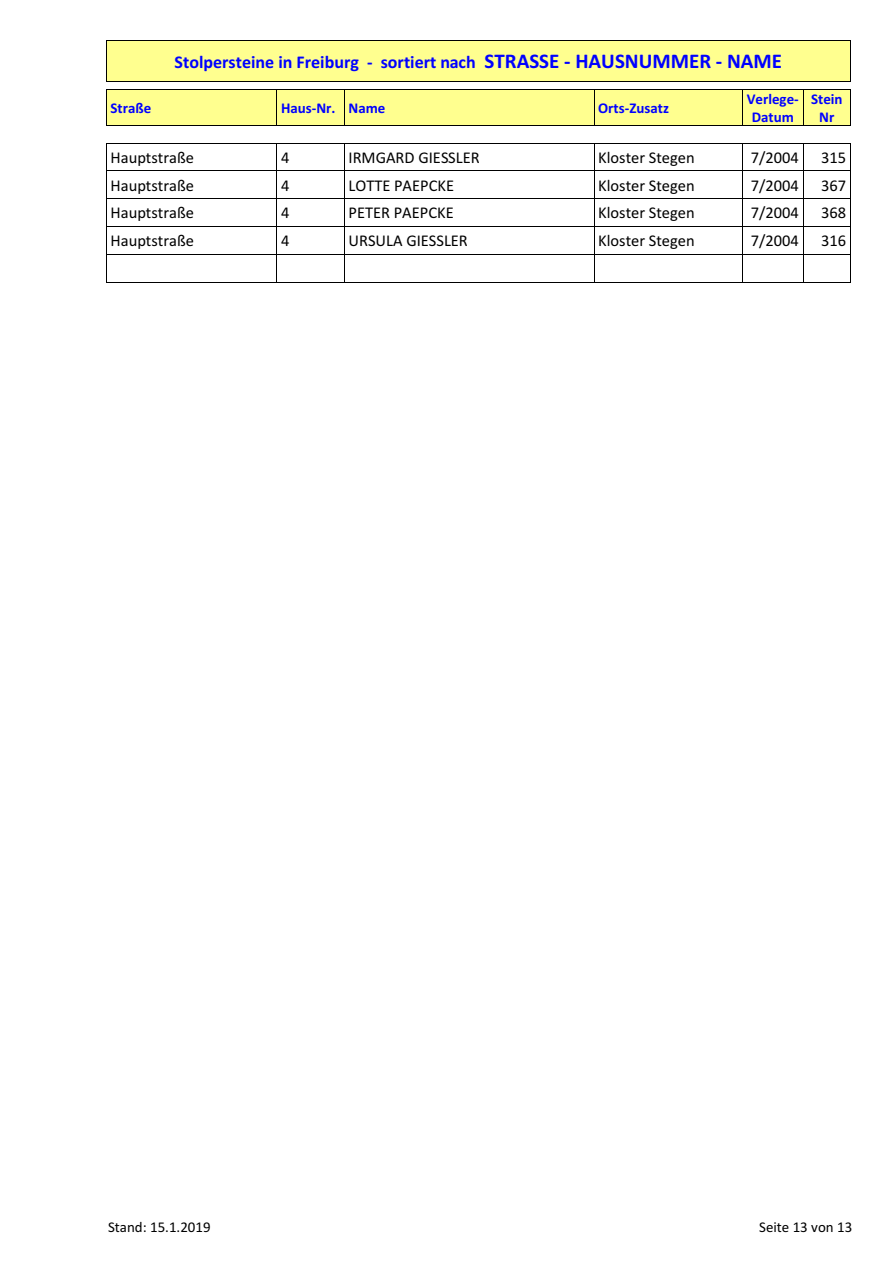
<style>
.page{position:relative;width:893px;height:1263px;background:#fff}
.page>*{position:absolute;margin:0;border:0;box-sizing:border-box;transform-origin:0 0}
.t1{font:700 18px "Calibri";color:#00f}
.t2{font:16.5px "Calibri";color:#000}
.t3{font:700 15px/18.3px "Calibri";color:#00f;text-align:center}
.t4{font:15px "Calibri";color:#000}
.s1{font-size:21px}
</style>
<div class="page">
<div style="left:106px;top:40px;width:744px;height:41px;background:#ffff8f"></div>
<hr style="left:106px;top:40px;width:1px;height:41px;background:#000">
<hr style="left:850px;top:40px;width:1px;height:41px;background:#000">
<hr style="left:106px;top:40px;width:744px;height:1px;background:#000">
<hr style="left:106px;top:81px;width:744px;height:1px;background:#000">
<div style="left:106px;top:89px;width:171px;height:37px;background:#ffff8f"></div>
<hr style="left:106px;top:89px;width:1px;height:37px;background:#000">
<hr style="left:106px;top:89px;width:171px;height:1px;background:#000">
<hr style="left:106px;top:126px;width:171px;height:1px;background:#000">
<div style="left:277px;top:89px;width:67px;height:37px;background:#ffff8f"></div>
<hr style="left:277px;top:89px;width:1px;height:37px;background:#000">
<hr style="left:277px;top:89px;width:67px;height:1px;background:#000">
<hr style="left:277px;top:126px;width:67px;height:1px;background:#000">
<div style="left:344px;top:89px;width:250px;height:37px;background:#ffff8f"></div>
<hr style="left:344px;top:89px;width:1px;height:37px;background:#000">
<hr style="left:344px;top:89px;width:250px;height:1px;background:#000">
<hr style="left:344px;top:126px;width:250px;height:1px;background:#000">
<div style="left:594px;top:89px;width:148px;height:37px;background:#ffff8f"></div>
<hr style="left:594px;top:89px;width:1px;height:37px;background:#000">
<hr style="left:594px;top:89px;width:148px;height:1px;background:#000">
<hr style="left:594px;top:126px;width:148px;height:1px;background:#000">
<div style="left:743px;top:89px;width:60px;height:37px;background:#ffff8f"></div>
<hr style="left:743px;top:89px;width:1px;height:37px;background:#000">
<hr style="left:743px;top:89px;width:60px;height:1px;background:#000">
<hr style="left:743px;top:126px;width:60px;height:1px;background:#000">
<div style="left:803px;top:89px;width:47px;height:37px;background:#ffff8f"></div>
<hr style="left:803px;top:89px;width:1px;height:37px;background:#000">
<hr style="left:850px;top:89px;width:1px;height:37px;background:#000">
<hr style="left:803px;top:89px;width:47px;height:1px;background:#000">
<hr style="left:803px;top:126px;width:47px;height:1px;background:#000">
<hr style="left:106px;top:143px;width:171px;height:1px;background:#000">
<hr style="left:277px;top:143px;width:67px;height:1px;background:#000">
<hr style="left:344px;top:143px;width:250px;height:1px;background:#000">
<hr style="left:594px;top:143px;width:148px;height:1px;background:#000">
<hr style="left:743px;top:143px;width:60px;height:1px;background:#000">
<hr style="left:803px;top:143px;width:47px;height:1px;background:#000">
<hr style="left:106px;top:171px;width:171px;height:1px;background:#000">
<hr style="left:277px;top:171px;width:67px;height:1px;background:#000">
<hr style="left:344px;top:171px;width:250px;height:1px;background:#000">
<hr style="left:594px;top:171px;width:148px;height:1px;background:#000">
<hr style="left:743px;top:171px;width:60px;height:1px;background:#000">
<hr style="left:803px;top:171px;width:47px;height:1px;background:#000">
<hr style="left:106px;top:199px;width:171px;height:1px;background:#000">
<hr style="left:277px;top:199px;width:67px;height:1px;background:#000">
<hr style="left:344px;top:199px;width:250px;height:1px;background:#000">
<hr style="left:594px;top:199px;width:148px;height:1px;background:#000">
<hr style="left:743px;top:199px;width:60px;height:1px;background:#000">
<hr style="left:803px;top:199px;width:47px;height:1px;background:#000">
<hr style="left:106px;top:227px;width:171px;height:1px;background:#000">
<hr style="left:277px;top:227px;width:67px;height:1px;background:#000">
<hr style="left:344px;top:227px;width:250px;height:1px;background:#000">
<hr style="left:594px;top:227px;width:148px;height:1px;background:#000">
<hr style="left:743px;top:227px;width:60px;height:1px;background:#000">
<hr style="left:803px;top:227px;width:47px;height:1px;background:#000">
<svg style="left:106px;top:144px;width:1px;height:138px"></svg>
<hr style="left:106px;top:255px;width:171px;height:1px;background:#000">
<hr style="left:106px;top:282px;width:171px;height:1px;background:#000">
<hr style="left:277px;top:255px;width:67px;height:1px;background:#000">
<hr style="left:277px;top:282px;width:67px;height:1px;background:#000">
<svg style="left:344px;top:144px;width:1px;height:138px"></svg>
<hr style="left:344px;top:255px;width:250px;height:1px;background:#000">
<hr style="left:344px;top:282px;width:250px;height:1px;background:#000">
<svg style="left:594px;top:144px;width:1px;height:138px"></svg>
<hr style="left:594px;top:255px;width:148px;height:1px;background:#000">
<hr style="left:594px;top:282px;width:148px;height:1px;background:#000">
<hr style="left:743px;top:255px;width:60px;height:1px;background:#000">
<hr style="left:743px;top:282px;width:60px;height:1px;background:#000">
<svg style="left:803px;top:144px;width:1px;height:138px"></svg>
<svg style="left:850px;top:143px;width:1px;height:139px"></svg>
<hr style="left:803px;top:255px;width:47px;height:1px;background:#000">
<hr style="left:803px;top:282px;width:47px;height:1px;background:#000">
<p class="t1" style="left:175px;top:54px;width:609px">Stolpersteine in Freiburg - sortiert nach <span class="s1">STRASSE - HAUSNUMMER - NAME</span></p>
<p class="t3" style="left:111px;top:100px;width:42px">Straße</p>
<p class="t3" style="left:281px;top:100px;width:106px">Haus-Nr. Name</p>
<p class="t3" style="left:598px;top:100px;width:72px">Orts-Zusatz</p>
<p class="t3" style="left:747px;top:91px;width:54px">Verlege-<br>Datum</p>
<p class="t3" style="left:811px;top:91px;width:33px">Stein<br>Nr</p>
<p class="t2" style="left:111px;top:150px;width:85px">Hauptstraße</p>
<p class="t2" style="left:281px;top:150px;width:10px">4</p>
<p class="t2" style="left:348px;top:150px;width:133px">IRMGARD GIESSLER</p>
<p class="t2" style="left:598px;top:150px;width:98px">Kloster Stegen</p>
<p class="t2" style="left:751px;top:150px;width:50px">7/2004</p>
<p class="t2" style="left:821px;top:150px;width:27px">315</p>
<p class="t2" style="left:111px;top:178px;width:85px">Hauptstraße</p>
<p class="t2" style="left:281px;top:178px;width:10px">4</p>
<p class="t2" style="left:348px;top:178px;width:107px">LOTTE PAEPCKE</p>
<p class="t2" style="left:598px;top:178px;width:98px">Kloster Stegen</p>
<p class="t2" style="left:751px;top:178px;width:50px">7/2004</p>
<p class="t2" style="left:821px;top:178px;width:27px">367</p>
<p class="t2" style="left:111px;top:206px;width:85px">Hauptstraße</p>
<p class="t2" style="left:281px;top:206px;width:10px">4</p>
<p class="t2" style="left:348px;top:206px;width:107px">PETER PAEPCKE</p>
<p class="t2" style="left:598px;top:206px;width:98px">Kloster Stegen</p>
<p class="t2" style="left:751px;top:206px;width:50px">7/2004</p>
<p class="t2" style="left:821px;top:206px;width:27px">368</p>
<p class="t2" style="left:111px;top:234px;width:85px">Hauptstraße</p>
<p class="t2" style="left:281px;top:234px;width:10px">4</p>
<p class="t2" style="left:348px;top:234px;width:121px">URSULA GIESSLER</p>
<p class="t2" style="left:598px;top:234px;width:98px">Kloster Stegen</p>
<p class="t2" style="left:751px;top:234px;width:50px">7/2004</p>
<p class="t2" style="left:821px;top:234px;width:27px">316</p>
<p class="t4" style="left:108px;top:1220px;width:104px">Stand: 15.1.2019</p>
<p class="t4" style="left:759px;top:1220px;width:95px">Seite 13 von 13</p>
</div>
